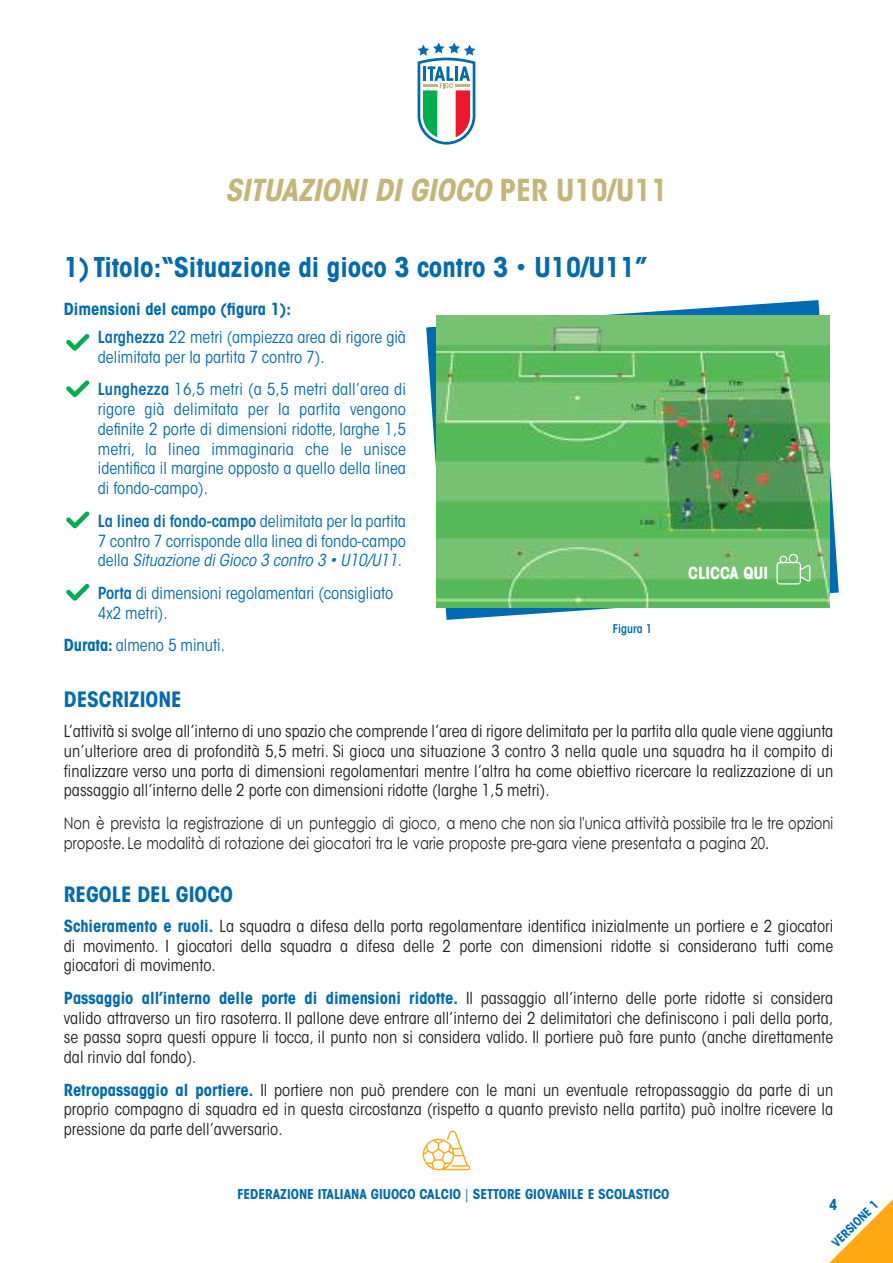
<style>
.page{position:relative;width:893px;height:1263px;background:#fff}
.page>*{position:absolute;margin:0;border:0;box-sizing:border-box;transform-origin:0 0}
.t1{font:italic 700 condensed 30px "ITC Avant Garde Std";color:#c4b579}
.t2{font:700 condensed 27px "ITC Avant Garde Std";color:#006bb2}
.t3{font:700 condensed 21px "ITC Avant Garde Std";color:#006bb2}
.t4{font:condensed 16.5px/19.8px "ITC Avant Garde Std";color:#241f1f;text-align:justify}
.t5{font:condensed 16.5px/19.8px "ITC Avant Garde Std";color:#006bb2}
.t6{font:16.5px/19.8px "Century Gothic";color:#241f1f;scale:.8 1}
.t7{font:700 condensed 16.5px "ITC Avant Garde Std";color:#fff}
.t8{font:700 condensed 15px "ITC Avant Garde Std";color:#006bb2}
.t9{font:700 condensed 13.5px "ITC Avant Garde Std";color:#006bb2}
.t10{font:700 condensed 12px "ITC Avant Garde Std";color:#006bb2}
.t11{font:600 condensed 12px "ITC Avant Garde Std";color:#006bb2}
.s1{font-style:normal}
.s2{font-weight:400}
.s3{font-weight:700}
.s4{font-weight:600}
.s5{font-style:italic}
.s6{font-weight:700;color:#006bb2}
</style>
<div class="page">
<svg style="left:418px;top:43px;width:57px;height:102px"></svg>
<svg style="left:829px;top:1199px;width:64px;height:64px"></svg>
<svg style="left:426px;top:300px;width:413px;height:320px"></svg>
<img style="left:436px;top:316px;width:393px;height:292px">
<svg style="left:66px;top:380px;width:23px;height:17px"></svg>
<svg style="left:66px;top:511px;width:23px;height:17px"></svg>
<svg style="left:66px;top:584px;width:23px;height:17px"></svg>
<svg style="left:66px;top:334px;width:23px;height:17px"></svg>
<svg style="left:423px;top:1131px;width:47px;height:39px"></svg>
<svg style="left:776px;top:554px;width:34px;height:30px"></svg>
<h1 class="t1" style="left:225px;top:179px;width:444px">SITUAZIONI DI GIOCO <span class="s1">PER U10/U11</span></h1>
<h2 class="t2" style="left:64px;top:257px;width:585px">1) Titolo:“Situazione di gioco 3 contro 3 <span class="s2">•</span> U10/U11”</h2>
<p class="t5" style="left:98px;top:296px;width:310px;line-height:28.3px;text-indent:-34px"><span class="s3">Dimensioni del campo (figura 1):<br></span><span class="s4">Larghezza</span> 22 metri (ampiezza area di rigore già</p>
<p class="t5" style="left:98px;top:342px;width:310px;line-height:32.5px">delimitata per la partita 7 contro 7).<br><span class="s4">Lunghezza</span> 16,5 metri (a 5,5 metri dall’area di</p>
<p class="t5" style="left:98px;top:401px;width:310px;text-align:justify">rigore già delimitata per la partita vengono definite 2 porte di dimensioni ridotte, larghe 1,5 metri, la linea immaginaria che le unisce identifica il margine opposto a quello della linea di fondo-campo).</p>
<p class="t5" style="left:98px;top:512px;width:310px;text-align:justify"><span class="s4">La linea di fondo-campo</span> delimitata per la partita 7 contro 7 corrisponde alla linea di fondo-campo della <span class="s5">Situazione di Gioco 3 contro 3 • U10/U11</span>.</p>
<p class="t5" style="left:98px;top:585px;width:297px"><span class="s4">Porta</span> di dimensioni regolamentari (consigliato<br>4x2 metri).</p>
<p class="t5" style="left:64px;top:637px;width:163px"><span class="s3">Durata:</span> almeno 5 minuti.</p>
<p class="t3" style="left:64px;top:691px;width:119px">DESCRIZIONE</p>
<p class="t4" style="left:64px;top:723px;width:771px">L’attività si svolge all’interno di uno spazio che comprende l’area di rigore delimitata per la partita alla quale viene aggiunta un’ulteriore area di profondità 5,5 metri. Si gioca una situazione 3 contro 3 nella quale una squadra ha il compito di finalizzare verso una porta di dimensioni regolamentari mentre l’altra ha come obiettivo ricercare la realizzazione di un passaggio all’interno delle 2 porte con dimensioni ridotte (larghe 1,5 metri).</p>
<p class="t6" style="left:64px;top:813px;width:963px">Non è prevista la registrazione di un punteggio di gioco, a meno che non sia l'unica attività possibile tra le tre opzioni proposte. Le modalità di rotazione dei giocatori tra le varie proposte pre-gara viene presentata a pagina 20.</p>
<p class="t3" style="left:64px;top:886px;width:171px">REGOLE DEL GIOCO</p>
<p class="t4" style="left:64px;top:918px;width:771px"><span class="s6">Schieramento e ruoli.</span> La squadra a difesa della porta regolamentare identifica inizialmente un portiere e 2 giocatori di movimento. I giocatori della squadra a difesa delle 2 porte con dimensioni ridotte si considerano tutti come giocatori di movimento.</p>
<p class="t4" style="left:64px;top:990px;width:771px"><span class="s6">Passaggio all’interno delle porte di dimensioni ridotte.</span> Il passaggio all’interno delle porte ridotte si considera valido attraverso un tiro rasoterra. Il pallone deve entrare all’interno dei 2 delimitatori che definiscono i pali della porta, se passa sopra questi oppure li tocca, il punto non si considera valido. Il portiere può fare punto (anche direttamente dal rinvio dal fondo).</p>
<p class="t4" style="left:64px;top:1081px;width:771px"><span class="s6">Retropassaggio al portiere.</span> Il portiere non può prendere con le mani un eventuale retropassaggio da parte di un proprio compagno di squadra ed in questa circostanza (rispetto a quanto previsto nella partita) può inoltre ricevere la pressione da parte dell’avversario.</p>
<p class="t7" style="left:688px;top:567px;width:82px">CLICCA QUI</p>
<p class="t11" style="left:613px;top:624px;width:41px">Figura 1</p>
<p class="t9" style="left:237px;top:1189px;width:434px">FEDERAZIONE ITALIANA GIUOCO CALCIO <span class="s2">|</span> SETTORE GIOVANILE E SCOLASTICO</p>
<p class="t8" style="left:829px;top:1199px;width:10px">4</p>
<p class="t10" style="left:831px;top:1242px;width:62px;rotate:-45deg">VERSIONE 1</p>
</div>
